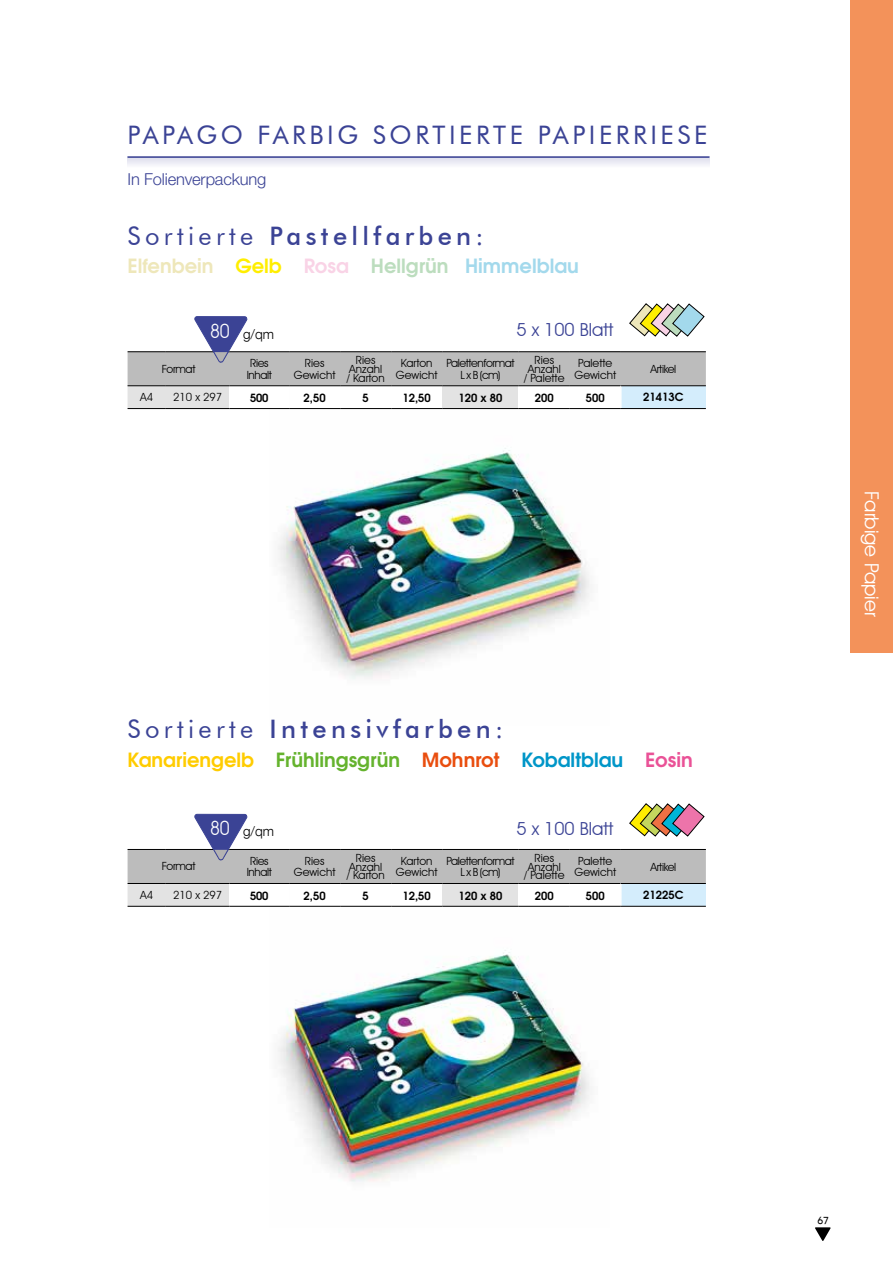
<style>
.page{position:relative;width:893px;height:1263px;background:#fff}
.page>*{position:absolute;margin:0;border:0;box-sizing:border-box;transform-origin:0 0}
.t1{font:500 25.5px "Futura BT";letter-spacing:.17em;color:#3b4395}
.t2{font:25.5px "Futura BT";letter-spacing:.14em;color:#3b4395}
.t3{font:700 19.5px "Te X Gyre Adventor";color:#65b32e}
.t4{font:700 19.5px "Te X Gyre Adventor";color:#a3d9ec}
.t5{font:19.5px "Avant Garde IT Cby BT";color:#fff}
.t6{font:18px "Avant Garde IT Cby BT";color:#3b4395}
.t7{font:300 16.5px "Helvetica Neue LT Std";letter-spacing:-.01em;color:#3b4395}
.t8{font:300 13.5px "Helvetica Neue LT Com";color:#000}
.t9{font:600 12px "FNA Cv 2";color:#000}
.t10{font:11.25px/9px "Avant Garde IT Cby BT";color:#000;text-align:center}
.t11{font:700 11.25px "Te X Gyre Adventor";color:#000}
.t12{font:11.25px/12px "Avant Garde IT Cby BT";letter-spacing:-.04em;color:#000;text-align:center}
.t13{font:11.25px/12px "Avant Garde IT Cby BT";letter-spacing:-.03em;color:#000;text-align:center}
.s1{font-weight:400}
.s2{color:#eee7ba}
.s3{color:#fe0}
.s4{color:#f9d3e6}
.s5{color:#bcddbe}
.s6{font-family:"Avant Garde IT Cby BT";font-weight:400;font-size:19.5px;color:#fff}
.s7{color:#fc0}
.s8{color:#e94e0f}
.s9{color:#0096c8}
.s10{color:#ea5297}
</style>
<div class="page">
<svg style="left:815px;top:1227px;width:16px;height:14px"></svg>
<img style="left:270px;top:409px;width:340px;height:270px">
<img style="left:278px;top:950px;width:312px;height:232px">
<svg style="left:128px;top:303px;width:578px;height:106px"></svg>
<svg style="left:128px;top:803px;width:578px;height:104px"></svg>
<hr style="left:128px;top:156px;width:581px;height:2px;background:#3b4395">
<div style="left:128px;top:157px;width:581px;height:24px;background:linear-gradient(to bottom,#e8e8f3,#fff)"></div>
<div style="left:850px;top:0;width:43px;height:653px;background:#f3925a"></div>
<h1 class="t2" style="left:128px;top:119px;width:581px">PAPAGO FARBIG SORTIERTE PAPIERRIESE</h1>
<h3 class="t7" style="left:128px;top:169px;width:140px">In Folienverpackung</h3>
<h1 class="t1" style="left:128px;top:221px;width:358px"><span class="s1">Sortierte</span> Pastellfarben<span class="s1">:</span></h1>
<h2 class="t4" style="left:128px;top:249px;width:453px"><span class="s2">Elfenbein</span> <span class="s3">Gelb</span> <span class="s4">Rosa</span> <span class="s5">Hellgrün</span> Himmelblau</h2>
<p class="t8" style="left:210px;top:325px;width:65px"><span class="s6">80</span> g/qm</p>
<h3 class="t6" style="left:516px;top:318px;width:98px">5 x 100 Blatt</h3>
<p class="t10" style="left:162px;top:364px;width:35px">Format</p>
<p class="t13" style="left:247px;top:357px;width:27px">Ries<br>Inhalt</p>
<p class="t10" style="left:294px;top:357px;width:43px;line-height:12px">Ries<br>Gewicht</p>
<p class="t10" style="left:347px;top:355px;width:40px">Ries<br>Anzahl / Karton</p>
<p class="t10" style="left:396px;top:357px;width:43px;line-height:12px">Karton<br>Gewicht</p>
<p class="t12" style="left:447px;top:357px;width:69px">Palettenformat<br>L x B (cm)</p>
<p class="t10" style="left:524px;top:355px;width:42px">Ries<br>Anzahl<br>/ Palette</p>
<p class="t10" style="left:574px;top:357px;width:43px;line-height:12px">Palette<br>Gewicht</p>
<p class="t13" style="left:650px;top:363px;width:27px">Artikel</p>
<p class="t10" style="left:140px;top:393px;width:15px">A4</p>
<p class="t10" style="left:173px;top:393px;width:51px">210 x 297</p>
<p class="t11" style="left:250px;top:388px;width:20px">500</p>
<p class="t11" style="left:304px;top:388px;width:24px">2,50</p>
<p class="t11" style="left:363px;top:388px;width:8px">5</p>
<p class="t11" style="left:403px;top:388px;width:30px">12,50</p>
<p class="t11" style="left:458px;top:388px;width:46px">120 x 80</p>
<p class="t11" style="left:535px;top:388px;width:20px">200</p>
<p class="t11" style="left:586px;top:388px;width:20px">500</p>
<p class="t11" style="left:643px;top:387px;width:42px">21413C</p>
<h1 class="t1" style="left:128px;top:713px;width:377px"><span class="s1">Sortierte</span> Intensivfarben<span class="s1">:</span></h1>
<h2 class="t3" style="left:128px;top:743px;width:567px"><span class="s7">Kanariengelb</span> Frühlingsgrün <span class="s8">Mohnrot</span> <span class="s9">Kobaltblau</span> <span class="s10">Eosin</span></h2>
<p class="t8" style="left:210px;top:823px;width:65px"><span class="s6">80</span> g/qm</p>
<h3 class="t6" style="left:516px;top:817px;width:98px">5 x 100 Blatt</h3>
<p class="t10" style="left:162px;top:862px;width:35px">Format</p>
<p class="t13" style="left:247px;top:854px;width:27px">Ries<br>Inhalt</p>
<p class="t10" style="left:294px;top:854px;width:43px;line-height:12px">Ries<br>Gewicht</p>
<p class="t10" style="left:347px;top:853px;width:40px">Ries<br>Anzahl / Karton</p>
<p class="t10" style="left:396px;top:854px;width:43px;line-height:12px">Karton<br>Gewicht</p>
<p class="t12" style="left:447px;top:854px;width:69px">Palettenformat<br>L x B (cm)</p>
<p class="t10" style="left:524px;top:853px;width:42px">Ries<br>Anzahl<br>/ Palette</p>
<p class="t10" style="left:574px;top:854px;width:43px;line-height:12px">Palette<br>Gewicht</p>
<p class="t13" style="left:650px;top:860px;width:27px">Artikel</p>
<p class="t10" style="left:140px;top:890px;width:15px">A4</p>
<p class="t10" style="left:173px;top:890px;width:51px">210 x 297</p>
<p class="t11" style="left:250px;top:885px;width:20px">500</p>
<p class="t11" style="left:304px;top:885px;width:24px">2,50</p>
<p class="t11" style="left:363px;top:885px;width:8px">5</p>
<p class="t11" style="left:403px;top:885px;width:30px">12,50</p>
<p class="t11" style="left:458px;top:885px;width:46px">120 x 80</p>
<p class="t11" style="left:535px;top:885px;width:20px">200</p>
<p class="t11" style="left:586px;top:885px;width:20px">500</p>
<p class="t11" style="left:643px;top:885px;width:42px">21225C</p>
<h2 class="t5" style="left:884px;top:491px;width:127px;rotate:90deg">Farbige Papier</h2>
<p class="t9" style="left:818px;top:1214px;width:12px">67</p>
</div>
